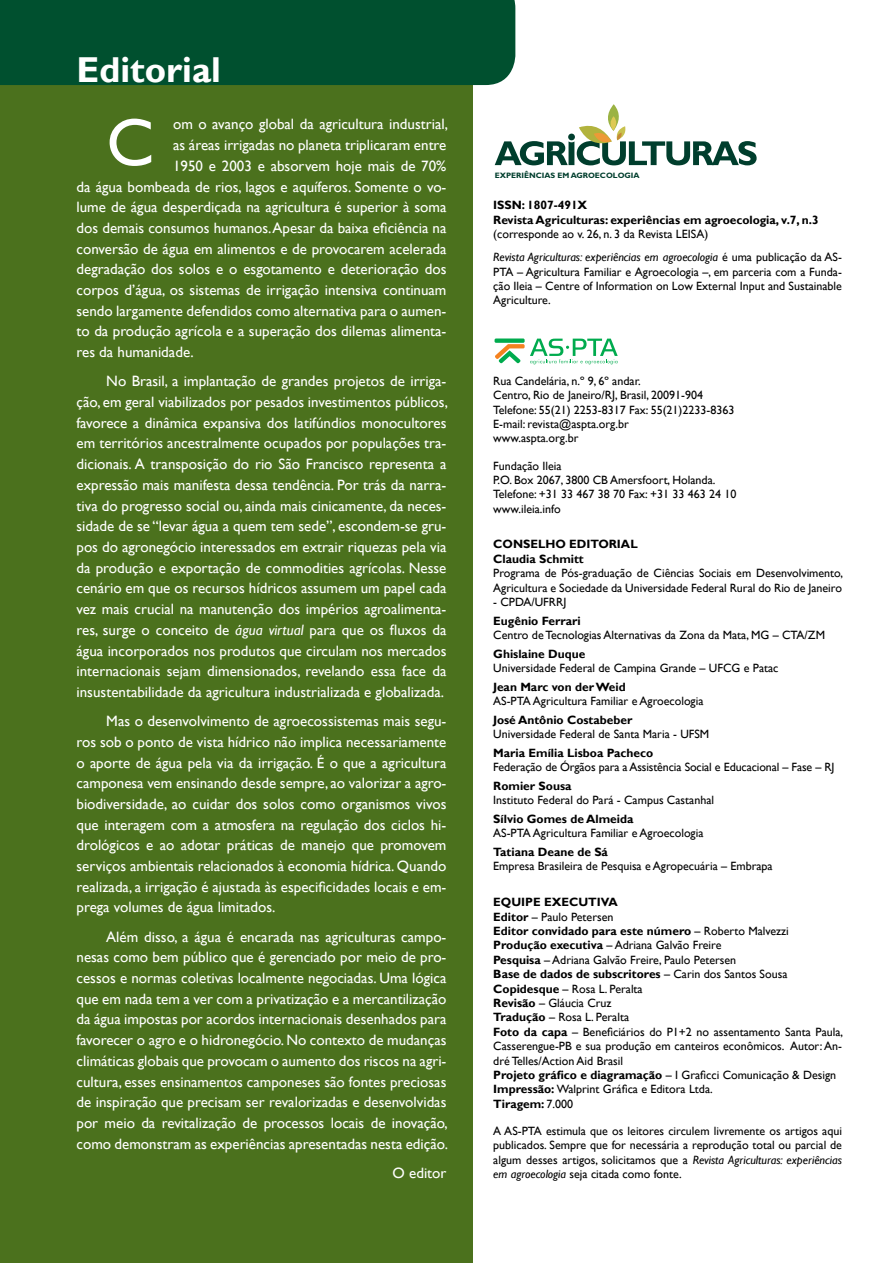
<style>
.page{position:relative;width:893px;height:1263px;background:#fff}
.page>*{position:absolute;margin:0;border:0;box-sizing:border-box;transform-origin:0 0}
.t1{font:67.8px "Gill Sans";color:#fff}
.t2{font:700 36px "Gill Sans";color:#fff}
.t3{font:15px/20.7px "Gill Sans";color:#fff;text-align:justify}
.t4{font:12px/14.4px "Gill Sans";color:#000}
.t5{font:700 12px/14.4px "Gill Sans";color:#000}
.t6{font:700 7.8px "Gill Sans";color:#003e2d}
.s1{font-style:italic}
.s2{font-weight:700}
</style>
<div class="page">
<div style="left:0;top:0;width:472px;height:1263px;background:#4b711d"></div>
<div style="left:0;top:0;width:515px;height:85px;background:#00502f"></div>
<svg style="left:495px;top:104px;width:262px;height:61px"></svg>
<svg style="left:495px;top:338px;width:30px;height:5px"></svg>
<svg style="left:495px;top:339px;width:123px;height:25px"></svg>
<h2 class="t2" style="left:77px;top:48px;width:146px">Editorial</h2>
<h1 class="t1" style="left:106px;top:103px;width:49px">C</h1>
<p class="t3" style="left:173px;top:114px;width:276px">om o avanço global da agricultura industrial,</p>
<p class="t3" style="left:173px;top:135px;width:275px">as áreas irrigadas no planeta triplicaram entre</p>
<p class="t3" style="left:173px;top:156px;width:275px">1950 e 2003 e absorvem hoje mais de 70%</p>
<p class="t3" style="left:77px;top:176px;width:371px">da água bombeada de rios, lagos e aquíferos. Somente o vo-</p>
<p class="t3" style="left:77px;top:197px;width:371px">lume de água desperdiçada na agricultura é superior à soma</p>
<p class="t3" style="left:77px;top:218px;width:371px">dos demais consumos humanos. Apesar da baixa eficiência na</p>
<p class="t3" style="left:77px;top:238px;width:371px">conversão de água em alimentos e de provocarem acelerada</p>
<p class="t3" style="left:77px;top:259px;width:371px">degradação dos solos e o esgotamento e deterioração dos</p>
<p class="t3" style="left:77px;top:280px;width:371px">corpos d’água, os sistemas de irrigação intensiva continuam</p>
<p class="t3" style="left:77px;top:301px;width:371px">sendo largamente defendidos como alternativa para o aumen-</p>
<p class="t3" style="left:77px;top:321px;width:371px">to da produção agrícola e a superação dos dilemas alimenta-</p>
<p class="t3" style="left:77px;top:342px;width:119px">res da humanidade.</p>
<p class="t3" style="left:77px;top:371px;width:373px;text-indent:30px">No Brasil, a implantação de grandes projetos de irriga&shy;ção, em geral viabilizados por pesados investimentos públicos, favorece a dinâmica expansiva dos latifúndios monocultores em territórios ancestralmente ocupados por populações tra&shy;dicionais. A transposição do rio São Francisco representa a expressão mais manifesta dessa tendência. Por trás da narra&shy;tiva do progresso social ou, ainda mais cinicamente, da neces&shy;sidade de se “levar água a quem tem sede”, escondem-se gru&shy;pos do agronegócio interessados em extrair riquezas pela via da produção e exportação de commodities agrícolas. Nesse cenário em que os recursos hídricos assumem um papel cada vez mais crucial na manutenção dos impérios agroalimenta&shy;res, surge o conceito de <span class="s1">água virtual</span> para que os fluxos da água incorporados nos produtos que circulam nos mercados internacionais sejam dimensionados, revelando essa face da insustentabilidade da agricultura industrializada e globalizada.</p>
<p class="t3" style="left:77px;top:711px;width:371px;text-indent:30px">Mas o desenvolvimento de agroecossistemas mais segu&shy;ros sob o ponto de vista hídrico não implica necessariamente o aporte de água pela via da irrigação. É o que a agricultura camponesa vem ensinando desde sempre, ao valorizar a agro&shy;biodiversidade, ao cuidar dos solos como organismos vivos que interagem com a atmosfera na regulação dos ciclos hi&shy;drológicos e ao adotar práticas de manejo que promovem serviços ambientais relacionados à economia hídrica. Quando realizada, a irrigação é ajustada às especificidades locais e em&shy;prega volumes de água limitados.</p>
<p class="t3" style="left:77px;top:926px;width:373px;text-indent:30px">Além disso, a água é encarada nas agriculturas campo&shy;nesas como bem público que é gerenciado por meio de pro&shy;cessos e normas coletivas localmente negociadas. Uma lógica que em nada tem a ver com a privatização e a mercantilização da água impostas por acordos internacionais desenhados para favorecer o agro e o hidronegócio. No contexto de mudanças climáticas globais que provocam o aumento dos riscos na agri&shy;cultura, esses ensinamentos camponeses são fontes preciosas de inspiração que precisam ser revalorizadas e desenvolvidas por meio da revitalização de processos locais de inovação, como demonstram as experiências apresentadas nesta edição.</p>
<p class="t3" style="left:393px;top:1163px;width:55px">O editor</p>
<p class="t6" style="left:495px;top:170px;width:146px">EXPERIÊNCIAS EM AGROECOLOGIA</p>
<p class="t5" style="left:493px;top:198px;width:327px">ISSN: 1807-491X<br>Revista Agriculturas: experiências em agroecologia, v.7, n.3</p>
<p class="t4" style="left:493px;top:223px;width:350px;line-height:23px">(corresponde ao v. 26, n. 3 da Revista Leisa)<br><span class="s1">Revista Agriculturas: experiências em agroecologia</span> é uma publicação da AS -</p>
<p class="t4" style="left:493px;top:264px;width:350px;text-align:justify">PTA – Agricultura Familiar e Agroecologia –, em parceria com a Funda&shy;ção Ileia – Centre of Information on Low External Input and Sustainable Agriculture.</p>
<p class="t4" style="left:493px;top:374px;width:243px">Rua Candelária, n.º 9, 6º andar.<br>Centro, Rio de Janeiro/RJ, Brasil, 20091-904<br>Telefone: 55(21) 2253-8317 Fax: 55(21)2233-8363<br>E-mail: revista@aspta.org.br<br>www.aspta.org.br</p>
<p class="t4" style="left:493px;top:459px;width:245px">Fundação Ileia<br>P.O. Box 2067, 3800 CB Amersfoort, Holanda.<br>Telefone: +31 33 467 38 70 Fax: +31 33 463 24 10 www.ileia.info</p>
<p class="t5" style="left:493px;top:537px;width:146px">CONSELHO EDITORIAL<br>Claudia Schmitt</p>
<p class="t4" style="left:493px;top:566px;width:351px">Programa de Pós-graduação de Ciências Sociais em Desenvolvimento,<br>Agricultura e Sociedade da Universidade Federal Rural do Rio de Janeiro</p>
<p class="t4" style="left:493px;top:595px;width:75px">- CPDA/UFRRJ</p>
<p class="t5" style="left:493px;top:614px;width:89px">Eugênio Ferrari</p>
<p class="t4" style="left:493px;top:628px;width:333px">Centro de Tecnologias Alternativas da Zona da Mata, MG – CTA/ZM</p>
<p class="t5" style="left:493px;top:647px;width:94px">Ghislaine Duque</p>
<p class="t4" style="left:493px;top:661px;width:287px">Universidade Federal de Campina Grande – UFCG e Patac</p>
<p class="t5" style="left:493px;top:680px;width:134px">Jean Marc von der Weid</p>
<p class="t4" style="left:493px;top:694px;width:212px">AS-PTA Agricultura Familiar e Agroecologia</p>
<p class="t5" style="left:493px;top:713px;width:141px">José Antônio Costabeber</p>
<p class="t4" style="left:493px;top:727px;width:218px">Universidade Federal de Santa Maria - UFSM</p>
<p class="t5" style="left:493px;top:746px;width:162px">Maria Emília Lisboa Pacheco</p>
<p class="t4" style="left:493px;top:760px;width:343px">Federação de Órgãos para a Assistência Social e Educacional – Fase – RJ</p>
<p class="t5" style="left:493px;top:779px;width:80px">Romier Sousa</p>
<p class="t4" style="left:493px;top:793px;width:222px">Instituto Federal do Pará - Campus Castanhal</p>
<p class="t5" style="left:493px;top:812px;width:142px">Sílvio Gomes de Almeida</p>
<p class="t4" style="left:493px;top:826px;width:212px">AS-PTA Agricultura Familiar e Agroecologia</p>
<p class="t5" style="left:493px;top:845px;width:116px">Tatiana Deane de Sá</p>
<p class="t4" style="left:493px;top:859px;width:281px">Empresa Brasileira de Pesquisa e Agropecuária – Embrapa</p>
<p class="t4" style="left:493px;top:895px;width:351px"><span class="s2">EQUIPE EXECUTIVA<br>Editor</span> – Paulo Petersen<br><span class="s2">Editor convidado para este número</span> – Roberto Malvezzi <span class="s2">Produção executiva</span> – Adriana Galvão Freire<br><span class="s2">Pesquisa</span> – Adriana Galvão Freire, Paulo Petersen<br><span class="s2">Base de dados de subscritores</span> – Carin dos Santos Sousa <span class="s2">Copidesque</span> – Rosa L. Peralta<br><span class="s2">Revisão</span> – Gláucia Cruz<br><span class="s2">Tradução</span> – Rosa L. Peralta<br><span class="s2">Foto da capa</span> – Beneficiários do P1+2 no assentamento Santa Paula, Casserengue-PB e sua produção em canteiros econômicos. Autor: An&shy;dré Telles/Action Aid Brasil<br><span class="s2">Projeto gráfico e diagramação</span> – I Graficci Comunicação &amp; Design <span class="s2">Impressão:</span> Walprint Gráfica e Editora Ltda.<br><span class="s2">Tiragem:</span> 7.000</p>
<p class="t4" style="left:493px;top:1124px;width:350px;text-align:justify">A AS-PTA estimula que os leitores circulem livremente os artigos aqui publicados. Sempre que for necessária a reprodução total ou parcial de algum desses artigos, solicitamos que a <span class="s1">Revista Agriculturas: experiências em agroecologia</span> seja citada como fonte.</p>
</div>
